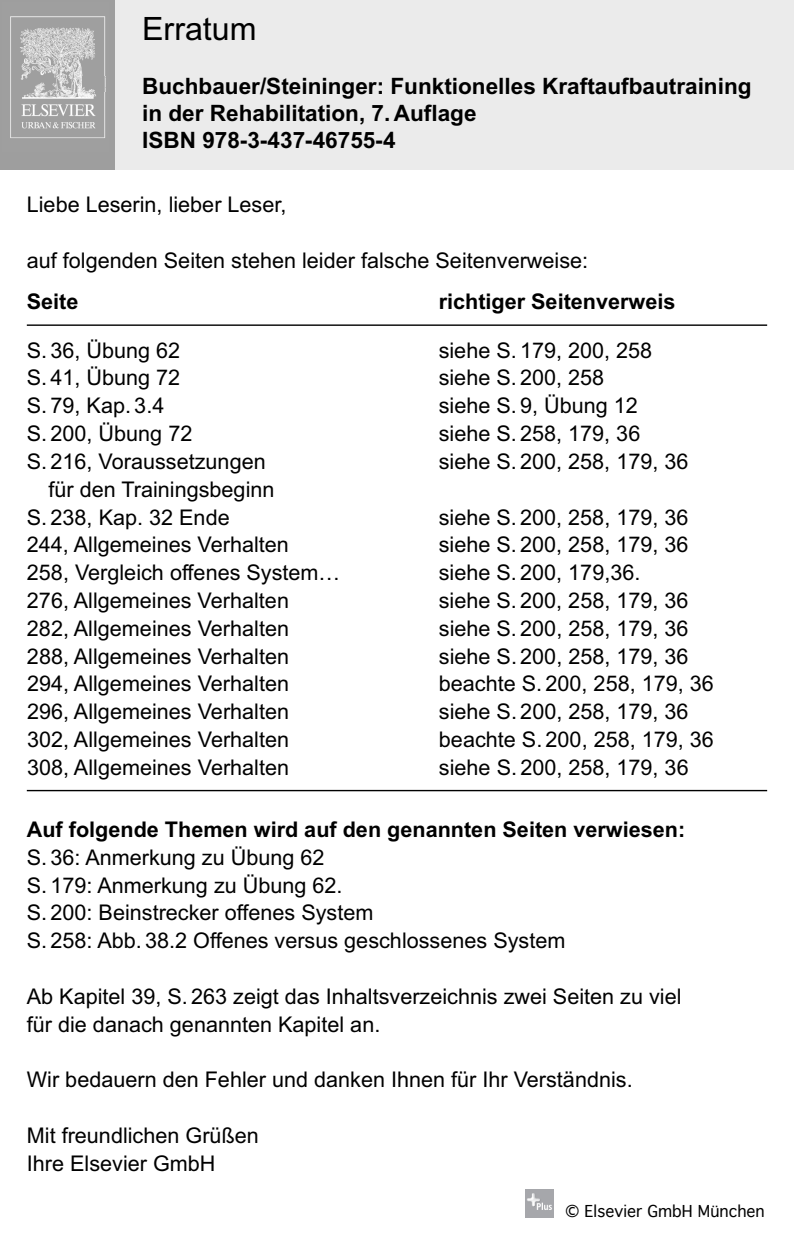
<style>
.page{position:relative;width:794px;height:1241px;background:#fff}
.page>*{position:absolute;margin:0;border:0;box-sizing:border-box;transform-origin:0 0}
.t1{font:32.2px "Arial";color:#000}
.t2{font:700 22.4px/26.9px "Arial";color:#000}
.t3{font:21.7px/27.7px "Arial";color:#000}
.t4{font:700 21.7px "Arial";color:#000}
.t5{font:15.75px "Geneva";color:#000}
</style>
<div class="page">
<div style="left:0;top:0;width:115px;height:169px;background:#9e9e9e"></div>
<div style="left:115px;top:0;width:679px;height:169px;background:#ebebeb"></div>
<hr style="left:27px;top:324px;width:740px;height:2px;background:#000">
<hr style="left:27px;top:789px;width:740px;height:2px;background:#000">
<img style="left:525px;top:1189px;width:28px;height:27px">
<img style="left:10px;top:16px;width:96px;height:122px">
<img style="left:83px;top:36px;width:11px;height:14px">
<img style="left:83px;top:76px;width:23px;height:15px">
<h1 class="t1" style="left:142px;top:10px;width:116px">Erratum</h1>
<p class="t2" style="left:142px;top:72px;width:611px">Buchbauer/Steininger: Funktionelles Kraftaufbautraining in der Rehabilitation, 7. Auflage<br>ISBN 978-3-437-46755-4</p>
<p class="t3" style="left:27px;top:191px;width:261px">Liebe Leserin, lieber Leser,</p>
<p class="t3" style="left:27px;top:246px;width:563px">auf folgenden Seiten stehen leider falsche Seitenverweise:</p>
<p class="t4" style="left:27px;top:289px;width:53px">Seite</p>
<p class="t4" style="left:439px;top:289px;width:238px">richtiger Seitenverweis</p>
<p class="t3" style="left:27px;top:336px;width:155px">S. 36, Übung 62</p>
<p class="t3" style="left:439px;top:336px;width:215px">siehe S. 179, 200, 258</p>
<p class="t3" style="left:27px;top:364px;width:155px">S. 41, Übung 72</p>
<p class="t3" style="left:439px;top:364px;width:167px">siehe S. 200, 258</p>
<p class="t3" style="left:27px;top:392px;width:139px">S. 79, Kap. 3.4</p>
<p class="t3" style="left:439px;top:392px;width:201px">siehe S. 9, Übung 12</p>
<p class="t3" style="left:27px;top:419px;width:167px">S. 200, Übung 72</p>
<p class="t3" style="left:439px;top:419px;width:203px">siehe S. 258, 179, 36</p>
<p class="t3" style="left:27px;top:447px;width:240px">S. 216, Voraussetzungen</p>
<p class="t3" style="left:439px;top:447px;width:251px">siehe S. 200, 258, 179, 36</p>
<p class="t3" style="left:27px;top:475px;width:249px;text-indent:22px">für den Trainingsbeginn<br>S. 238, Kap. 32 Ende</p>
<p class="t3" style="left:439px;top:503px;width:251px">siehe S. 200, 258, 179, 36</p>
<p class="t3" style="left:27px;top:531px;width:263px">244, Allgemeines Verhalten</p>
<p class="t3" style="left:439px;top:531px;width:251px">siehe S. 200, 258, 179, 36</p>
<p class="t3" style="left:27px;top:558px;width:315px">258, Vergleich offenes System…</p>
<p class="t3" style="left:439px;top:558px;width:203px">siehe S. 200, 179,36.</p>
<p class="t3" style="left:27px;top:586px;width:263px">276, Allgemeines Verhalten</p>
<p class="t3" style="left:439px;top:586px;width:251px">siehe S. 200, 258, 179, 36</p>
<p class="t3" style="left:27px;top:614px;width:263px">282, Allgemeines Verhalten</p>
<p class="t3" style="left:439px;top:614px;width:251px">siehe S. 200, 258, 179, 36</p>
<p class="t3" style="left:27px;top:642px;width:263px">288, Allgemeines Verhalten</p>
<p class="t3" style="left:439px;top:642px;width:251px">siehe S. 200, 258, 179, 36</p>
<p class="t3" style="left:27px;top:670px;width:263px">294, Allgemeines Verhalten</p>
<p class="t3" style="left:439px;top:670px;width:276px">beachte S. 200, 258, 179, 36</p>
<p class="t3" style="left:27px;top:697px;width:263px">296, Allgemeines Verhalten</p>
<p class="t3" style="left:439px;top:697px;width:251px">siehe S. 200, 258, 179, 36</p>
<p class="t3" style="left:27px;top:725px;width:263px">302, Allgemeines Verhalten</p>
<p class="t3" style="left:439px;top:725px;width:276px">beachte S. 200, 258, 179, 36</p>
<p class="t3" style="left:27px;top:753px;width:263px">308, Allgemeines Verhalten</p>
<p class="t3" style="left:439px;top:753px;width:251px">siehe S. 200, 258, 179, 36</p>
<p class="t4" style="left:27px;top:816px;width:660px">Auf folgende Themen wird auf den genannten Seiten verwiesen:</p>
<p class="t3" style="left:27px;top:843px;width:540px">S. 36: Anmerkung zu Übung 62<br>S. 179: Anmerkung zu Übung 62.<br>S. 200: Beinstrecker offenes System<br>S. 258: Abb. 38.2 Offenes versus geschlossenes System</p>
<p class="t3" style="left:27px;top:982px;width:656px">Ab Kapitel 39, S. 263 zeigt das Inhaltsverzeichnis zwei Seiten zu viel für die danach genannten Kapitel an.</p>
<p class="t3" style="left:27px;top:1065px;width:607px">Wir bedauern den Fehler und danken Ihnen für Ihr Verständnis.</p>
<p class="t3" style="left:27px;top:1121px;width:233px">Mit freundlichen Grüßen<br>Ihre Elsevier GmbH</p>
<p class="t5" style="left:565px;top:1200px;width:201px">© Elsevier GmbH München</p>
</div>
